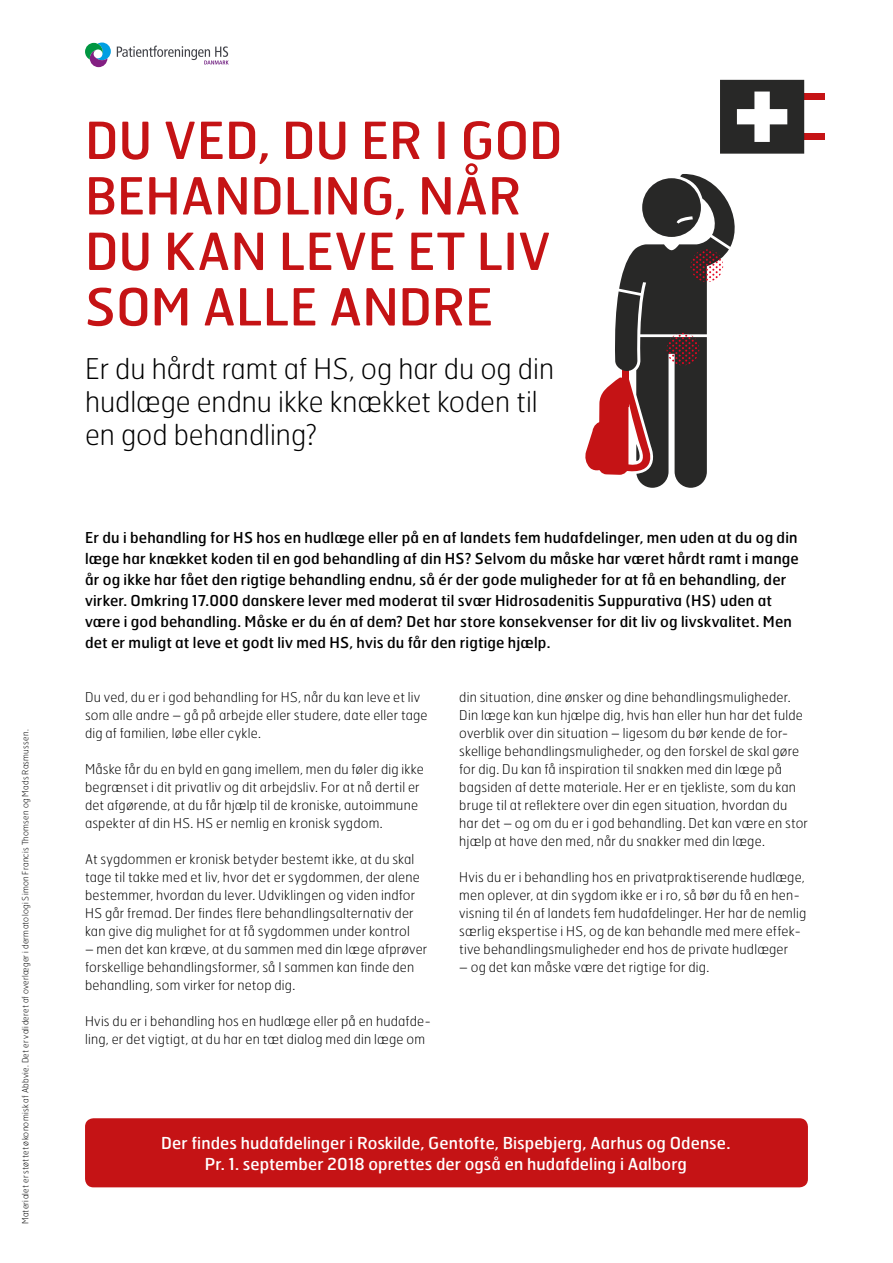
<style>
.page{position:relative;width:893px;height:1263px;background:#fff}
.page>*{position:absolute;margin:0;border:0;box-sizing:border-box;transform-origin:0 0}
.t1{font:51px/55.5px "Hermes";letter-spacing:.005em;color:#c51315}
.t2{font:100 28.5px/33px "Hermes";color:#000}
.t3{font:16.5px/21px "Hermes";letter-spacing:.005em;color:#fff;text-align:center}
.t4{font:15px/21px "Hermes";letter-spacing:.01em;color:#000}
.t5{font:100 13.5px/18px "Hermes";letter-spacing:.015em;color:#000}
.t6{font:100 8.7px "Hermes";letter-spacing:.03em;color:#000}
</style>
<div class="page">
<svg style="left:117px;top:46px;width:112px;height:18px"></svg>
<svg style="left:85px;top:43px;width:26px;height:24px"></svg>
<div style="left:796px;top:93px;width:29px;height:7px;background:#c51315"></div>
<div style="left:796px;top:133px;width:29px;height:7px;background:#c51315"></div>
<svg style="left:720px;top:80px;width:84px;height:74px"></svg>
<svg style="left:585px;top:174px;width:150px;height:314px"></svg>
<div style="left:85px;top:1118px;width:723px;height:69px;background:#c51315;border-radius:9px"></div>
<p class="t6" style="left:20px;top:1224px;width:496px;rotate:-90deg">Materialet er støttet økonomisk af Abbvie. Det er valideret af overlæger i dermatologi Simon Francis Thomsen og Mads Rasmussen.</p>
<h1 class="t1" style="left:85px;top:111px;width:479px">DU VED, DU ER I GOD<br>BEHANDLING, NÅR<br>DU KAN LEVE ET LIV<br>SOM ALLE ANDRE</h1>
<h2 class="t2" style="left:85px;top:352px;width:471px">Er du hårdt ramt af HS, og har du og din hudlæge endnu ikke knækket koden til en god behandling?</h2>
<p class="t4" style="left:85px;top:527px;width:715px">Er du i behandling for HS hos en hudlæge eller på en af landets fem hudafdelinger, men uden at du og din læge har knækket koden til en god behandling af din HS? Selvom du måske har været hårdt ramt i mange år og ikke har fået den rigtige behandling endnu, så ér der gode muligheder for at få en behandling, der virker. Omkring 17.000 danskere lever med moderat til svær Hidrosadenitis Suppurativa (HS) uden at være i god behandling. Måske er du én af dem? Det har store konsekvenser for dit liv og livskvalitet. Men det er muligt at leve et godt liv med HS, hvis du får den rigtige hjælp.</p>
<p class="t5" style="left:85px;top:688px;width:344px">Du ved, du er i god behandling for HS, når du kan leve et liv som alle andre – gå på arbejde eller studere, date eller tage dig af familien, løbe eller cykle.</p>
<p class="t5" style="left:85px;top:760px;width:340px">Måske får du en byld en gang imellem, men du føler dig ikke begrænset i dit privatliv og dit arbejdsliv. For at nå dertil er det afgørende, at du får hjælp til de kroniske, autoimmune aspekter af din HS. HS er nemlig en kronisk sygdom.</p>
<p class="t5" style="left:85px;top:850px;width:336px">At sygdommen er kronisk betyder bestemt ikke, at du skal tage til takke med et liv, hvor det er sygdommen, der alene bestemmer, hvordan du lever. Udviklingen og viden indfor HS går fremad. Der findes flere behandlingsalternativ der kan give dig mulighet for at få sygdommen under kontrol</p>
<p class="t5" style="left:85px;top:940px;width:344px">– men det kan kræve, at du sammen med din læge afprøver forskellige behandlingsformer, så I sammen kan finde den behandling, som virker for netop dig.</p>
<p class="t5" style="left:85px;top:1012px;width:347px">Hvis du er i behandling hos en hudlæge eller på en hudafde&shy;ling, er det vigtigt, at du har en tæt dialog med din læge om</p>
<p class="t5" style="left:459px;top:688px;width:350px">din situation, dine ønsker og dine behandlingsmuligheder.<br>Din læge kan kun hjælpe dig, hvis han eller hun har det fulde overblik over din situation – ligesom du bør kende de for&shy;skellige behandlingsmuligheder, og den forskel de skal gøre for dig. Du kan få inspiration til snakken med din læge på bagsiden af dette materiale. Her er en tjekliste, som du kan bruge til at reflektere over din egen situation, hvordan du har det – og om du er i god behandling. Det kan være en stor hjælp at have den med, når du snakker med din læge.</p>
<p class="t5" style="left:459px;top:868px;width:349px">Hvis du er i behandling hos en privatpraktiserende hudlæge, men oplever, at din sygdom ikke er i ro, så bør du få en hen&shy;visning til én af landets fem hudafdelinger. Her har de nemlig særlig ekspertise i HS, og de kan behandle med mere effek&shy;tive behandlingsmuligheder end hos de private hudlæger</p>
<p class="t5" style="left:459px;top:958px;width:251px">– og det kan måske være det rigtige for dig.</p>
<p class="t3" style="left:161px;top:1132px;width:571px">Der findes hudafdelinger i Roskilde, Gentofte, Bispebjerg, Aarhus og Odense.<br>Pr. 1. september 2018 oprettes der også en hudafdeling i Aalborg</p>
</div>
